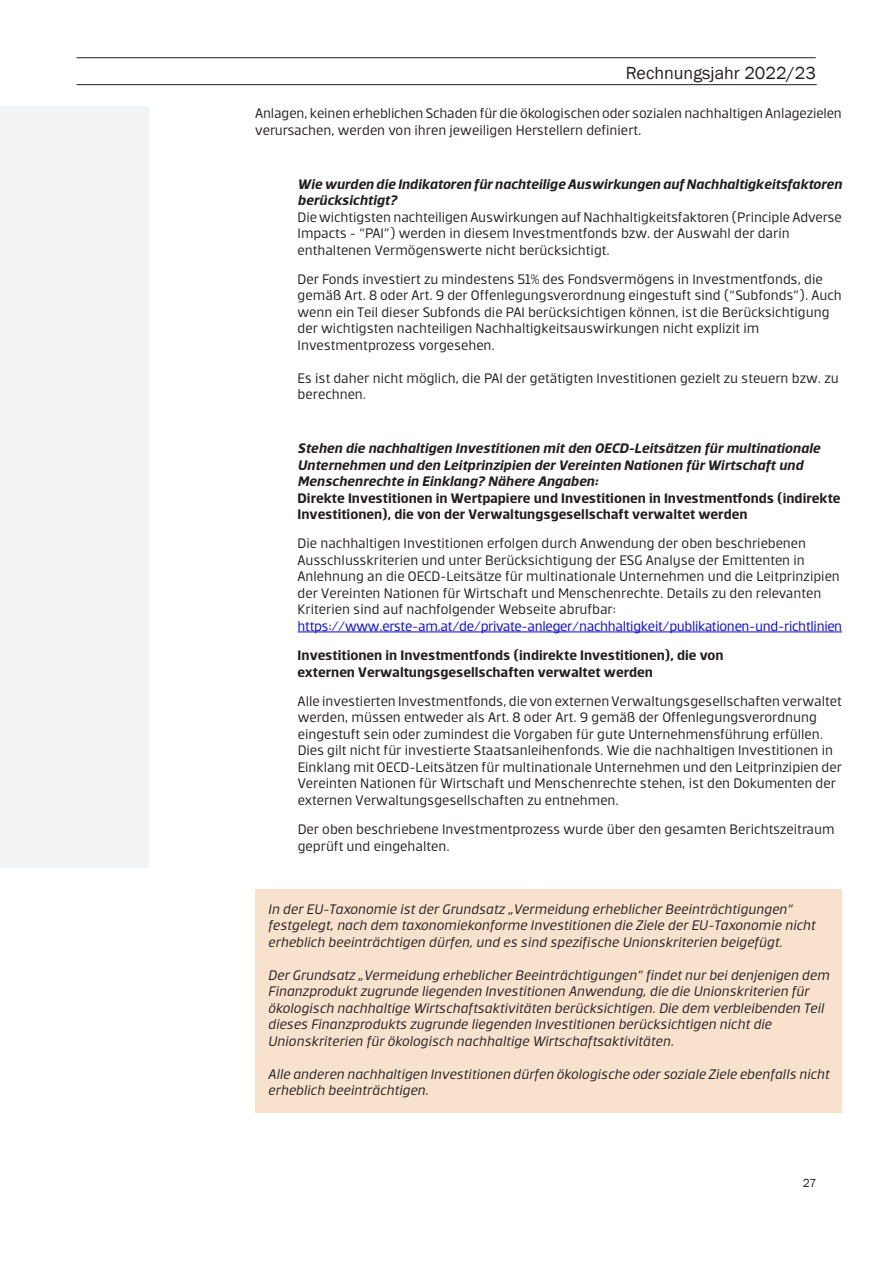
<style>
.page{position:relative;width:893px;height:1263px;background:#fff}
.page>*{position:absolute;margin:0;border:0;box-sizing:border-box;transform-origin:0 0}
.t1{font:18px "Franklin Gothic";color:#231f20}
.t2{font:15px/16.5px "Erste";color:#231f20}
.t3{font:italic 15px/16.5px "Erste";color:#231f20}
.t4{font:italic 700 15px/16.5px "Erste";color:#231f20}
.t5{font:700 15px/16.5px "Erste";color:#231f20}
.t6{font:12px "Franklin Gothic";color:#231f20}
.s1{font-weight:700;font-style:italic}
.s2{font-style:normal}
.s3{color:#00f}
</style>
<div class="page">
<hr style="left:77px;top:84px;width:740px;height:1px;background:#1d1e1f">
<hr style="left:77px;top:57px;width:739px;height:1px;background:#1d1e1f">
<div style="left:0;top:106px;width:149px;height:762px;background:#f2f3f4"></div>
<div style="left:255px;top:889px;width:587px;height:224px;background:#f8e2cd"></div>
<svg style="left:298px;top:631px;width:24px;height:1px"></svg>
<hr style="left:322px;top:631px;width:72px;height:1px;background:#00f">
<hr style="left:394px;top:631px;width:109px;height:1px;background:#00f">
<hr style="left:503px;top:631px;width:112px;height:1px;background:#00f">
<hr style="left:615px;top:631px;width:62px;height:1px;background:#00f">
<svg style="left:677px;top:631px;width:28px;height:1px"></svg>
<hr style="left:705px;top:631px;width:37px;height:1px;background:#00f">
<hr style="left:742px;top:631px;width:92px;height:1px;background:#00f">
<p class="t1" style="left:626px;top:62px;width:191px">Rechnungsjahr 2022/23</p>
<p class="t2" style="left:255px;top:105px;width:588px">Anlagen, keinen erheblichen Schaden für die ökologischen oder sozialen nachhaltigen Anlagezielen verursachen, werden von ihren jeweiligen Herstellern definiert.</p>
<p class="t2" style="left:298px;top:175px;width:546px"><span class="s1">Wie wurden die Indikatoren für nachteilige Auswirkungen auf Nachhaltigkeitsfaktoren berücksichtigt?<br></span>Die wichtigsten nachteiligen Auswirkungen auf Nachhaltigkeitsfaktoren (Principle Adverse Impacts - “PAI”) werden in diesem Investmentfonds bzw. der Auswahl der darin enthaltenen Vermögenswerte nicht berücksichtigt.</p>
<p class="t2" style="left:298px;top:270px;width:546px">Der Fonds investiert zu mindestens 51% des Fondsvermögens in Investmentfonds, die gemäß Art. 8 oder Art. 9 der Offenlegungsverordnung eingestuft sind (“Subfonds”). Auch wenn ein Teil dieser Subfonds die PAI berücksichtigen können, ist die Berücksichtigung der wichtigsten nachteiligen Nachhaltigkeitsauswirkungen nicht explizit im Investmentprozess vorgesehen.</p>
<p class="t2" style="left:298px;top:369px;width:543px">Es ist daher nicht möglich, die PAI der getätigten Investitionen gezielt zu steuern bzw. zu berechnen.</p>
<p class="t4" style="left:298px;top:440px;width:545px">Stehen die nachhaltigen Investitionen mit den OECD-Leitsätzen für multinationale Unternehmen und den Leitprinzipien der Vereinten Nationen für Wirtschaft und Menschenrechte in Einklang? Nähere Angaben:<br><span class="s2">Direkte Investitionen in Wertpapiere und Investitionen in Investmentfonds (indirekte Investitionen), die von der Verwaltungsgesellschaft verwaltet werden</span></p>
<p class="t2" style="left:298px;top:535px;width:546px">Die nachhaltigen Investitionen erfolgen durch Anwendung der oben beschriebenen Ausschlusskriterien und unter Berücksichtigung der ESG Analyse der Emittenten in Anlehnung an die OECD-Leitsätze für multinationale Unternehmen und die Leitprinzipien der Vereinten Nationen für Wirtschaft und Menschenrechte. Details zu den relevanten Kriterien sind auf nachfolgender Webseite abrufbar: <span class="s3">https://www.erste-am.at/de/private-anleger/nachhaltigkeit/publikationen-und-richtlinien</span></p>
<p class="t5" style="left:298px;top:647px;width:427px">Investitionen in Investmentfonds (indirekte Investitionen), die von externen Verwaltungsgesellschaften verwaltet werden</p>
<p class="t2" style="left:298px;top:692px;width:546px">Alle investierten Investmentfonds, die von externen Verwaltungsgesellschaften verwaltet werden, müssen entweder als Art. 8 oder Art. 9 gemäß der Offenlegungsverordnung eingestuft sein oder zumindest die Vorgaben für gute Unternehmensführung erfüllen.<br>Dies gilt nicht für investierte Staatsanleihenfonds. Wie die nachhaltigen Investitionen in Einklang mit OECD-Leitsätzen für multinationale Unternehmen und den Leitprinzipien der Vereinten Nationen für Wirtschaft und Menschenrechte stehen, ist den Dokumenten der externen Verwaltungsgesellschaften zu entnehmen.</p>
<p class="t2" style="left:298px;top:821px;width:538px">Der oben beschriebene Investmentprozess wurde über den gesamten Berichtszeitraum geprüft und eingehalten.</p>
<p class="t3" style="left:268px;top:900px;width:549px">In der EU-Taxonomie ist der Grundsatz „Vermeidung erheblicher Beeinträchtigungen“ festgelegt, nach dem taxonomiekonforme Investitionen die Ziele der EU-Taxonomie nicht erheblich beeinträchtigen dürfen, und es sind spezifische Unionskriterien beigefügt.</p>
<p class="t3" style="left:268px;top:966px;width:563px">Der Grundsatz „Vermeidung erheblicher Beeinträchtigungen“ findet nur bei denjenigen dem Finanzprodukt zugrunde liegenden Investitionen Anwendung, die die Unionskriterien für ökologisch nachhaltige Wirtschaftsaktivitäten berücksichtigen. Die dem verbleibenden Teil dieses Finanzprodukts zugrunde liegenden Investitionen berücksichtigen nicht die Unionskriterien für ökologisch nachhaltige Wirtschaftsaktivitäten.</p>
<p class="t3" style="left:268px;top:1065px;width:563px">Alle anderen nachhaltigen Investitionen dürfen ökologische oder soziale Ziele ebenfalls nicht erheblich beeinträchtigen.</p>
<p class="t6" style="left:803px;top:1175px;width:15px">27</p>
</div>
